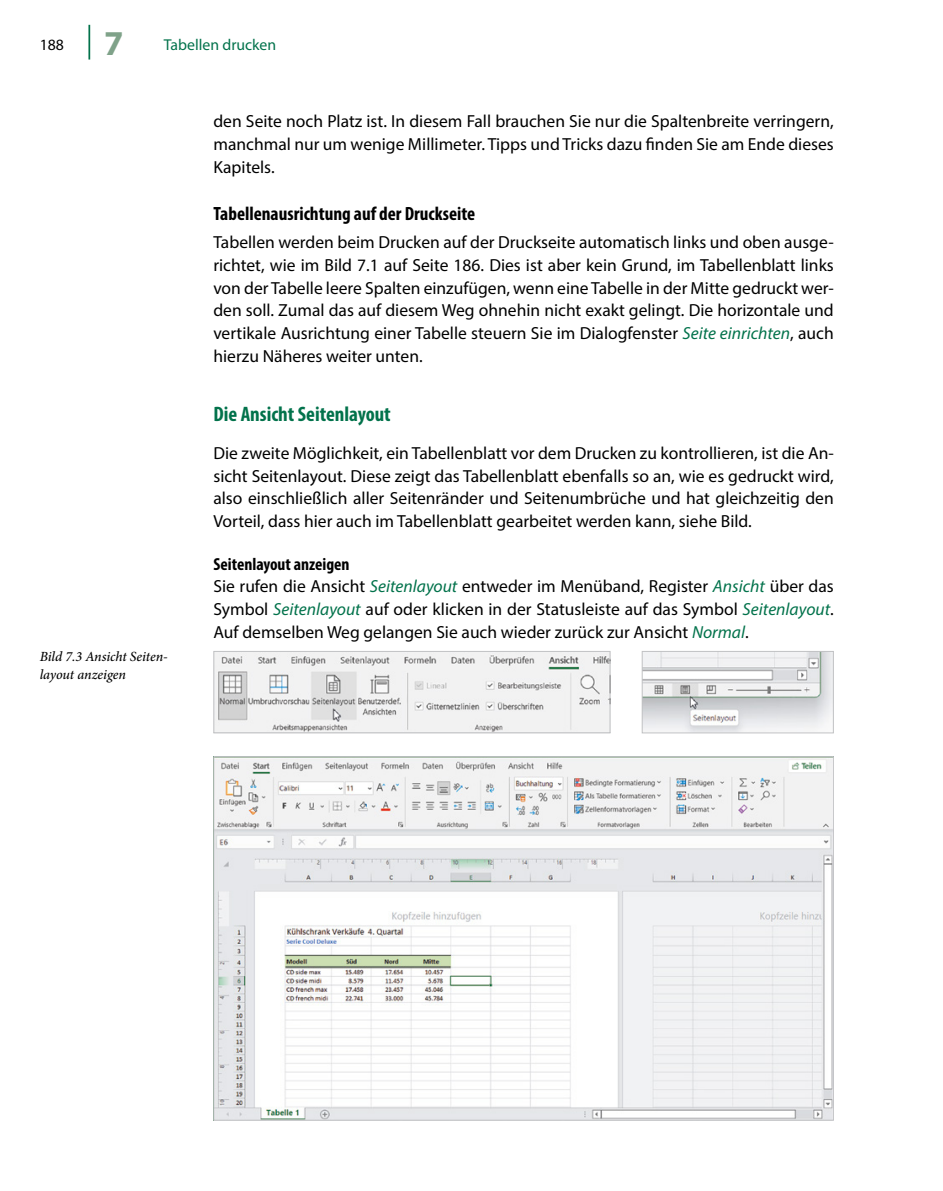
<style>
.page{position:relative;width:943px;height:1191px;background:#fff}
.page>*{position:absolute;margin:0;border:0;box-sizing:border-box;transform-origin:0 0}
.t1{font:700 35px "Myriad Pro";color:#7fa289}
.Ueberschrift_3{font:700 condensed 21px "Myriad Pro";color:#02724b}
.Ueberschrift_4{font:700 condensed 19.25px "Myriad Pro";color:#000}
.Grundtext{font:17.5px/22.8px "Myriad Pro";color:#000;text-align:justify}
.Ueberschrift_5{font:700 condensed 17.5px "Myriad Pro";color:#000}
.t2{font:15.75px "Myriad Pro";color:#02724b}
.t3{font:15.75px "Myriad Pro";color:#000}
.t4{font:italic 500 14px/17.5px "Minion Pro";letter-spacing:-.005em;color:#000}
.s1{font-style:italic;color:#02724b}
</style>
<div class="page">
<hr style="left:88px;top:25px;width:2px;height:35px;background:#02724b">
<img style="left:215px;top:653px;width:393px;height:78px">
<div style="left:213px;top:651px;width:397px;height:82px;border:1px solid #c1c2c4"></div>
<img style="left:643px;top:653px;width:188px;height:78px">
<div style="left:641px;top:651px;width:192px;height:82px;border:1px solid #c1c2c4"></div>
<img style="left:215px;top:758px;width:616px;height:360px">
<p class="t3" style="left:40px;top:35px;width:26px">188</p>
<h1 class="t1" style="left:104px;top:20px;width:21px">7</h1>
<p class="t2" style="left:164px;top:35px;width:114px">Tabellen drucken</p>
<p class="Grundtext" style="left:213px;top:110px;width:622px">den Seite noch Platz ist. In diesem Fall brauchen Sie nur die Spaltenbreite verringern, manchmal nur um wenige Millimeter. Tipps und Tricks dazu finden Sie am Ende dieses Kapitels.</p>
<p class="Ueberschrift_4" style="left:213px;top:202px;width:263px">Tabellenausrichtung auf der Druckseite</p>
<p class="Grundtext" style="left:213px;top:230px;width:622px">Tabellen werden beim Drucken auf der Druckseite automatisch links und oben ausge&shy;richtet, wie im Bild 7.1 auf Seite 186. Dies ist aber kein Grund, im Tabellenblatt links von der Tabelle leere Spalten einzufügen, wenn eine Tabelle in der Mitte gedruckt wer&shy;den soll. Zumal das auf diesem Weg ohnehin nicht exakt gelingt. Die horizontale und vertikale Ausrichtung einer Tabelle steuern Sie im Dialogfenster <span class="s1">Seite einrichten</span>, auch hierzu Näheres weiter unten.</p>
<p class="t4" style="left:40px;top:648px;width:130px">Bild 7.3 Ansicht Seiten&shy;layout anzeigen</p>
<p class="Ueberschrift_3" style="left:213px;top:401px;width:179px">Die Ansicht Seitenlayout</p>
<p class="Grundtext" style="left:213px;top:441px;width:622px">Die zweite Möglichkeit, ein Tabellenblatt vor dem Drucken zu kontrollieren, ist die An&shy;sicht Seitenlayout. Diese zeigt das Tabellenblatt ebenfalls so an, wie es gedruckt wird, also einschließlich aller Seitenränder und Seitenumbrüche und hat gleichzeitig den Vorteil, dass hier auch im Tabellenblatt gearbeitet werden kann, siehe Bild.</p>
<p class="Ueberschrift_5" style="left:213px;top:553px;width:138px">Seitenlayout anzeigen</p>
<p class="Grundtext" style="left:213px;top:575px;width:622px">Sie rufen die Ansicht <span class="s1">Seitenlayout</span> entweder im Menüband, Register <span class="s1">Ansicht</span> über das Symbol <span class="s1">Seitenlayout</span> auf oder klicken in der Statusleiste auf das Symbol <span class="s1">Seitenlayout</span>.<br>Auf demselben Weg gelangen Sie auch wieder zurück zur Ansicht <span class="s1">Normal</span>.</p>
</div>
